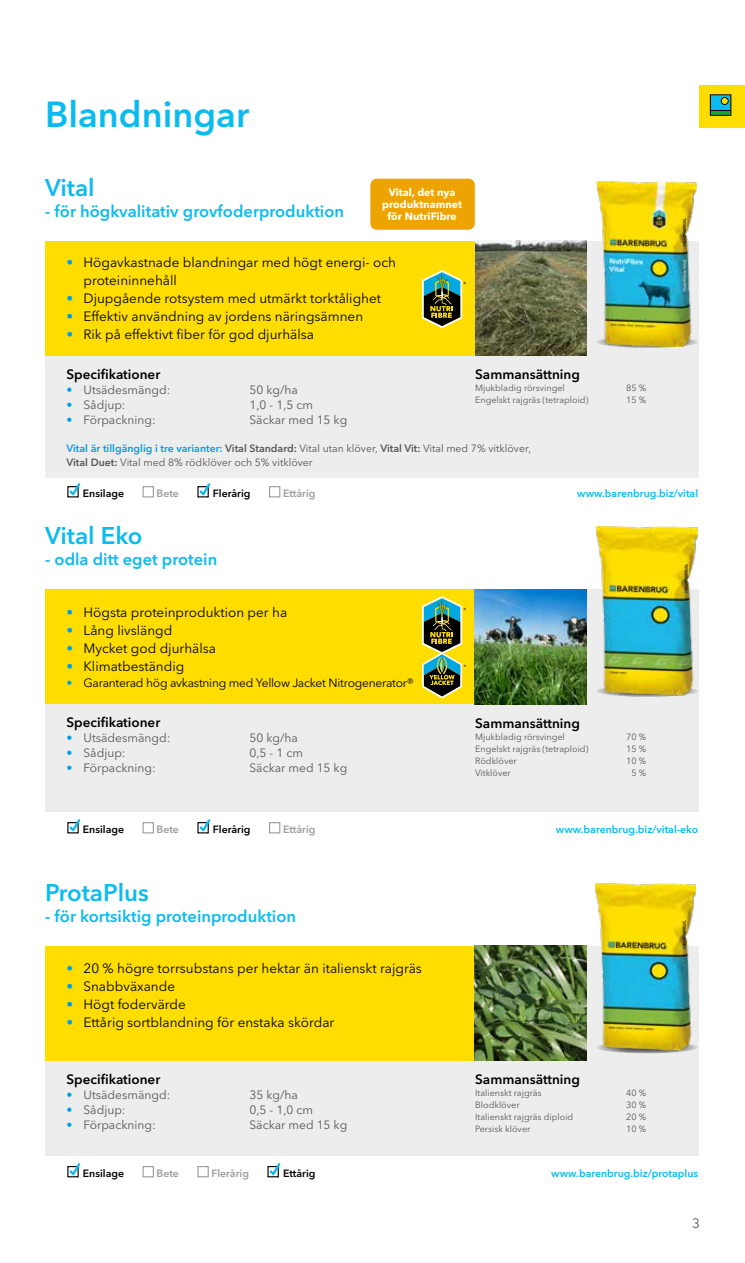
<style>
.page{position:relative;width:745px;height:1263px;background:#fff}
.page>*{position:absolute;margin:0;border:0;box-sizing:border-box;transform-origin:0 0}
.t1{font:600 36px "Avenir Next W1 G";color:#0bbbef}
.t2{font:600 24px "Avenir Next W1 G";color:#0bbbef}
.t3{font:600 16.5px "Avenir Next W1 G";color:#0bbbef}
.t4{font:13.5px/18px "Avenir Next W1 G";color:#000}
.t5{font:600 13.5px "Avenir Next W1 G";color:#000}
.t6{font:13.5px "Avenir Next W1 G";color:#575756}
.t7{font:12px "Avenir Next W1 G";color:#575756}
.t8{font:12px "Avenir Next W1 G";letter-spacing:-.02em;color:#000}
.t9{font:10.5px/13.5px "Avenir Next W1 G";color:#575756}
.t10{font:600 10.5px "Avenir Next W1 G";color:#0bbbef}
.t11{font:600 10.5px "Avenir Next W1 G";color:#000}
.t12{font:700 10.5px/12px "Avenir Next W1 G";color:#fff;text-align:center}
.t13{font:600 10.5px "Avenir Next W1 G";color:#9d9d9c}
.t14{font:9px "Avenir Next W1 G";color:#575756}
.s1{color:#009fe3}
.s2{font-weight:600;color:#009fe3}
.s3{font-weight:600}
</style>
<div class="page">
<div style="left:698px;top:85px;width:46px;height:42px;background:#fd0"></div>
<svg style="left:709px;top:94px;width:22px;height:22px"></svg>
<div style="left:474px;top:241px;width:223px;height:114px;background:#ededed"></div>
<div style="left:474px;top:589px;width:223px;height:115px;background:#ededed"></div>
<div style="left:474px;top:946px;width:223px;height:114px;background:#ededed"></div>
<div style="left:45px;top:355px;width:652px;height:123px;background:#ededed"></div>
<div style="left:45px;top:704px;width:653px;height:108px;background:#ededed"></div>
<div style="left:45px;top:1061px;width:652px;height:95px;background:#ededed"></div>
<svg style="left:67px;top:483px;width:14px;height:15px"></svg>
<div style="left:142px;top:486px;width:12px;height:11px;border:1px solid #9d9d9c"></div>
<svg style="left:197px;top:483px;width:14px;height:15px"></svg>
<div style="left:269px;top:486px;width:11px;height:11px;border:1px solid #9d9d9c"></div>
<svg style="left:67px;top:819px;width:14px;height:15px"></svg>
<div style="left:142px;top:822px;width:12px;height:11px;border:1px solid #9d9d9c"></div>
<svg style="left:197px;top:819px;width:14px;height:15px"></svg>
<div style="left:269px;top:822px;width:11px;height:11px;border:1px solid #9d9d9c"></div>
<svg style="left:67px;top:1163px;width:14px;height:15px"></svg>
<div style="left:142px;top:1166px;width:12px;height:11px;border:1px solid #9d9d9c"></div>
<div style="left:197px;top:1166px;width:12px;height:11px;border:1px solid #9d9d9c"></div>
<svg style="left:267px;top:1163px;width:14px;height:15px"></svg>
<div style="left:595px;top:336px;width:103px;height:12px;background:#d8d8d8;border-radius:50%"></div>
<svg style="left:595px;top:685px;width:103px;height:12px"></svg>
<svg style="left:595px;top:1041px;width:103px;height:12px"></svg>
<img style="left:475px;top:241px;width:111px;height:114px">
<div style="left:45px;top:241px;width:430px;height:114px;background:#fd0"></div>
<div style="left:45px;top:589px;width:430px;height:115px;background:#fd0"></div>
<div style="left:45px;top:946px;width:430px;height:114px;background:#fd0"></div>
<img style="left:595px;top:526px;width:102px;height:169px">
<img style="left:596px;top:181px;width:100px;height:166px">
<img style="left:474px;top:946px;width:112px;height:114px">
<img style="left:595px;top:883px;width:100px;height:167px">
<img style="left:474px;top:589px;width:112px;height:115px">
<svg style="left:421px;top:270px;width:44px;height:58px"></svg>
<div style="left:370px;top:179px;width:104px;height:51px;background:#eea400;border-radius:6px"></div>
<svg style="left:421px;top:596px;width:44px;height:102px"></svg>
<h1 class="t1" style="left:45px;top:86px;width:205px">Blandningar</h1>
<h2 class="t2" style="left:45px;top:169px;width:51px">Vital</h2>
<p class="t3" style="left:45px;top:198px;width:300px">- för högkvalitativ grovfoderproduktion</p>
<p class="t12" style="left:382px;top:186px;width:81px">Vital, det nya produktnamnet för NutriFibre</p>
<p class="t4" style="left:83px;top:252px;width:314px;text-indent:-17px"><span class="s1">•</span> Högavkastnade blandningar med högt energi- och proteininnehåll</p>
<p class="t4" style="left:66px;top:288px;width:316px"><span class="s1">•</span> Djupgående rotsystem med utmärkt torktålighet</p>
<p class="t4" style="left:66px;top:306px;width:298px"><span class="s1">•</span> Effektiv användning av jordens näringsämnen</p>
<p class="t4" style="left:66px;top:324px;width:249px"><span class="s1">•</span> Rik på effektivt fiber för god djurhälsa</p>
<p class="t5" style="left:66px;top:363px;width:95px">Specifikationer</p>
<p class="t7" style="left:66px;top:380px;width:105px"><span class="s1">•</span> Utsädesmängd:</p>
<p class="t7" style="left:249px;top:380px;width:50px">50 kg/ha</p>
<p class="t7" style="left:66px;top:395px;width:61px"><span class="s1">•</span> Sådjup:</p>
<p class="t7" style="left:249px;top:395px;width:65px">1,0 - 1,5 cm</p>
<p class="t7" style="left:66px;top:410px;width:91px"><span class="s1">•</span> Förpackning:</p>
<p class="t7" style="left:249px;top:410px;width:99px">Säckar med 15 kg</p>
<p class="t5" style="left:475px;top:363px;width:106px">Sammansättning</p>
<p class="t14" style="left:475px;top:380px;width:91px">Mjukbladig rörsvingel</p>
<p class="t14" style="left:625px;top:380px;width:22px">85 %</p>
<p class="t14" style="left:475px;top:392px;width:115px">Engelskt rajgräs (tetraploid)</p>
<p class="t14" style="left:625px;top:392px;width:22px">15 %</p>
<p class="t9" style="left:66px;top:441px;width:466px"><span class="s2">Vital är tillgänglig i tre varianter:</span> <span class="s3">Vital Standard:</span> Vital utan klöver, <span class="s3">Vital Vit:</span> Vital med 7% vitklöver,<br><span class="s3">Vital Duet:</span> Vital med 8% rödklöver och 5% vitklöver</p>
<p class="t11" style="left:83px;top:485px;width:43px">Ensilage</p>
<p class="t13" style="left:156px;top:485px;width:24px">Bete</p>
<p class="t11" style="left:213px;top:485px;width:39px">Flerårig</p>
<p class="t13" style="left:283px;top:485px;width:34px">Ettårig</p>
<h2 class="t2" style="left:45px;top:517px;width:99px">Vital Eko</h2>
<p class="t3" style="left:45px;top:546px;width:173px">- odla ditt eget protein</p>
<p class="t4" style="left:66px;top:602px;width:222px"><span class="s1">•</span> Högsta proteinproduktion per ha</p>
<p class="t4" style="left:66px;top:620px;width:107px"><span class="s1">•</span> Lång livslängd</p>
<p class="t4" style="left:66px;top:638px;width:151px"><span class="s1">•</span> Mycket god djurhälsa</p>
<p class="t4" style="left:66px;top:656px;width:119px"><span class="s1">•</span> Klimatbeständig</p>
<p class="t8" style="left:66px;top:673px;width:349px"><span class="s1">•</span> Garanterad hög avkastning med Yellow Jacket Nitrogenerator®</p>
<p class="t10" style="left:577px;top:485px;width:122px">www.barenbrug.biz/vital</p>
<p class="t5" style="left:66px;top:712px;width:95px">Specifikationer</p>
<p class="t7" style="left:66px;top:729px;width:105px"><span class="s1">•</span> Utsädesmängd:</p>
<p class="t7" style="left:249px;top:729px;width:50px">50 kg/ha</p>
<p class="t7" style="left:66px;top:744px;width:61px"><span class="s1">•</span> Sådjup:</p>
<p class="t7" style="left:249px;top:744px;width:55px">0,5 - 1 cm</p>
<p class="t7" style="left:66px;top:759px;width:91px"><span class="s1">•</span> Förpackning:</p>
<p class="t7" style="left:249px;top:759px;width:99px">Säckar med 15 kg</p>
<p class="t11" style="left:83px;top:821px;width:43px">Ensilage</p>
<p class="t13" style="left:156px;top:821px;width:24px">Bete</p>
<p class="t11" style="left:213px;top:821px;width:39px">Flerårig</p>
<p class="t13" style="left:283px;top:821px;width:34px">Ettårig</p>
<h2 class="t2" style="left:45px;top:874px;width:105px">ProtaPlus</h2>
<p class="t3" style="left:45px;top:903px;width:252px">- för kortsiktig proteinproduktion</p>
<p class="t4" style="left:66px;top:958px;width:357px"><span class="s1">•</span> 20 % högre torrsubstans per hektar än italienskt rajgräs</p>
<p class="t4" style="left:66px;top:976px;width:110px"><span class="s1">•</span> Snabbväxande</p>
<p class="t4" style="left:66px;top:994px;width:121px"><span class="s1">•</span> Högt fodervärde</p>
<p class="t4" style="left:66px;top:1012px;width:269px"><span class="s1">•</span> Ettårig sortblandning för enstaka skördar</p>
<p class="t5" style="left:66px;top:1068px;width:95px">Specifikationer</p>
<p class="t7" style="left:66px;top:1085px;width:105px"><span class="s1">•</span> Utsädesmängd:</p>
<p class="t7" style="left:249px;top:1085px;width:50px">35 kg/ha</p>
<p class="t7" style="left:66px;top:1100px;width:61px"><span class="s1">•</span> Sådjup:</p>
<p class="t7" style="left:249px;top:1100px;width:65px">0,5 - 1,0 cm</p>
<p class="t7" style="left:66px;top:1115px;width:91px"><span class="s1">•</span> Förpackning:</p>
<p class="t7" style="left:249px;top:1115px;width:99px">Säckar med 15 kg</p>
<p class="t11" style="left:83px;top:1165px;width:43px">Ensilage</p>
<p class="t13" style="left:156px;top:1165px;width:24px">Bete</p>
<p class="t13" style="left:211px;top:1165px;width:39px">Flerårig</p>
<p class="t11" style="left:283px;top:1165px;width:34px">Ettårig</p>
<p class="t5" style="left:475px;top:712px;width:106px">Sammansättning</p>
<p class="t14" style="left:475px;top:729px;width:91px">Mjukbladig rörsvingel</p>
<p class="t14" style="left:625px;top:729px;width:22px">70 %</p>
<p class="t14" style="left:475px;top:741px;width:115px">Engelskt rajgräs (tetraploid)</p>
<p class="t14" style="left:625px;top:741px;width:22px">15 %</p>
<p class="t14" style="left:475px;top:753px;width:43px">Rödklöver</p>
<p class="t14" style="left:625px;top:753px;width:22px">10 %</p>
<p class="t14" style="left:475px;top:765px;width:37px">Vitklöver</p>
<p class="t14" style="left:631px;top:765px;width:16px">5 %</p>
<p class="t10" style="left:555px;top:821px;width:144px">www.barenbrug.biz/vital-eko</p>
<p class="t5" style="left:475px;top:1068px;width:106px">Sammansättning</p>
<p class="t14" style="left:475px;top:1085px;width:68px">Italienskt rajgräs</p>
<p class="t14" style="left:625px;top:1085px;width:22px">40 %</p>
<p class="t14" style="left:475px;top:1097px;width:46px">Blodklöver</p>
<p class="t14" style="left:625px;top:1097px;width:22px">30 %</p>
<p class="t14" style="left:475px;top:1109px;width:100px">Italienskt rajgräs diploid</p>
<p class="t14" style="left:625px;top:1109px;width:22px">20 %</p>
<p class="t14" style="left:475px;top:1121px;width:57px">Persisk klöver</p>
<p class="t14" style="left:625px;top:1121px;width:22px">10 %</p>
<p class="t10" style="left:551px;top:1165px;width:148px">www.barenbrug.biz/protaplus</p>
<p class="t6" style="left:691px;top:1213px;width:9px">3</p>
</div>
